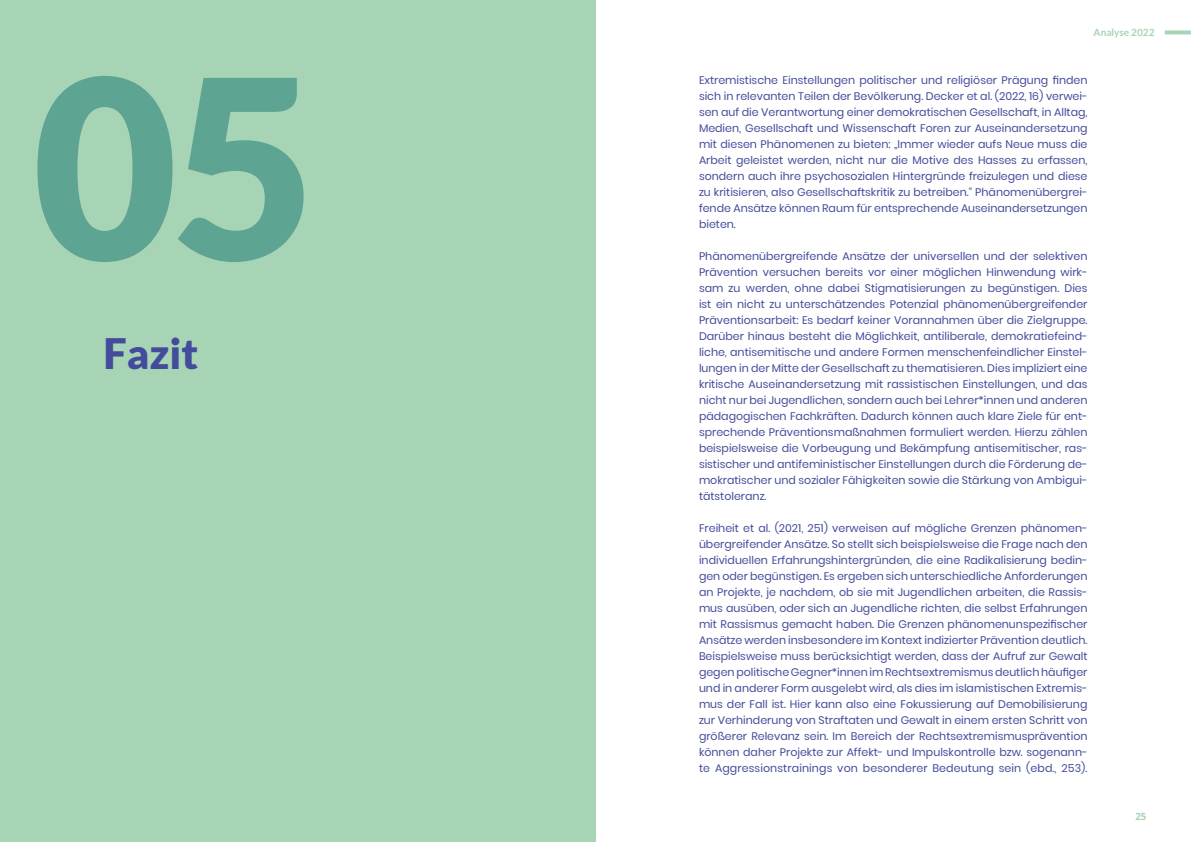
<style>
.page{position:relative;width:1191px;height:842px;background:#fff}
.page>*{position:absolute;margin:0;border:0;box-sizing:border-box;transform-origin:0 0}
.t1{font:900 250px "Lato";color:#5ea493}
.t2{font:900 42px "Lato";color:#434b9b}
.t3{font:11px/16px "Poppins";color:#434b9b;text-align:justify}
.t4{font:700 10px "Lato";color:#a7d4b4}
.t5{font:700 10px "Noto Sans";color:#a7d4b4}
</style>
<div class="page">
<svg style="left:1164px;top:30px;width:27px;height:4px"></svg>
<div style="left:0;top:0;width:595px;height:842px;background:#a7d4b4"></div>
<p class="t4" style="left:1093px;top:26px;width:62px">Analyse 2022</p>
<h1 class="t1" style="left:32px;top:22px;width:286px">05</h1>
<p class="t3" style="left:699px;top:72px;width:390px">Extremistische Einstellungen politischer und religiöser Prägung finden sich in relevanten Teilen der Bevölkerung. Decker et al. (2022, 16) verwei&shy;sen auf die Verantwortung einer demokratischen Gesellschaft, in Alltag, Medien, Gesellschaft und Wissenschaft Foren zur Auseinandersetzung mit diesen Phänomenen zu bieten: „Immer wieder aufs Neue muss die Arbeit geleistet werden, nicht nur die Motive des Hasses zu erfassen, sondern auch ihre psychosozialen Hintergründe freizulegen und diese zu kritisieren, also Gesellschaftskritik zu betreiben.“ Phänomenübergrei&shy;fende Ansätze können Raum für entsprechende Auseinandersetzungen bieten.</p>
<p class="t3" style="left:699px;top:248px;width:390px">Phänomenübergreifende Ansätze der universellen und der selektiven Prävention versuchen bereits vor einer möglichen Hinwendung wirk&shy;sam zu werden, ohne dabei Stigmatisierungen zu begünstigen. Dies ist ein nicht zu unterschätzendes Potenzial phänomenübergreifender Präventionsarbeit: Es bedarf keiner Vorannahmen über die Zielgruppe.<br>Darüber hinaus besteht die Möglichkeit, antiliberale, demokratiefeind&shy;liche, antisemitische und andere Formen menschenfeindlicher Einstel&shy;lungen in der Mitte der Gesellschaft zu thematisieren. Dies impliziert eine kritische Auseinandersetzung mit rassistischen Einstellungen, und das nicht nur bei Jugendlichen, sondern auch bei Lehrer*innen und anderen pädagogischen Fachkräften. Dadurch können auch klare Ziele für ent&shy;sprechende Präventionsmaßnahmen formuliert werden. Hierzu zählen beispielsweise die Vorbeugung und Bekämpfung antisemitischer, ras&shy;sistischer und antifeministischer Einstellungen durch die Förderung de&shy;mokratischer und sozialer Fähigkeiten sowie die Stärkung von Ambigui&shy;tätstoleranz.</p>
<p class="t3" style="left:699px;top:520px;width:390px">Freiheit et al. (2021, 251) verweisen auf mögliche Grenzen phänomen&shy;übergreifender Ansätze. So stellt sich beispielsweise die Frage nach den individuellen Erfahrungshintergründen, die eine Radikalisierung bedin&shy;gen oder begünstigen. Es ergeben sich unterschiedliche Anforderungen an Projekte, je nachdem, ob sie mit Jugendlichen arbeiten, die Rassis&shy;mus ausüben, oder sich an Jugendliche richten, die selbst Erfahrungen mit Rassismus gemacht haben. Die Grenzen phänomenunspezifischer Ansätze werden insbesondere im Kontext indizierter Prävention deutlich.<br>Beispielsweise muss berücksichtigt werden, dass der Aufruf zur Gewalt gegen politische Gegner*innen im Rechtsextremismus deutlich häufiger und in anderer Form ausgelebt wird, als dies im islamistischen Extremis&shy;mus der Fall ist. Hier kann also eine Fokussierung auf Demobilisierung zur Verhinderung von Straftaten und Gewalt in einem ersten Schritt von größerer Relevanz sein. Im Bereich der Rechtsextremismusprävention können daher Projekte zur Affekt- und Impulskontrolle bzw. sogenann&shy;te Aggressionstrainings von besonderer Bedeutung sein (ebd., 253).</p>
<h2 class="t2" style="left:103px;top:329px;width:96px">Fazit</h2>
<p class="t5" style="left:1135px;top:809px;width:13px">25</p>
</div>
